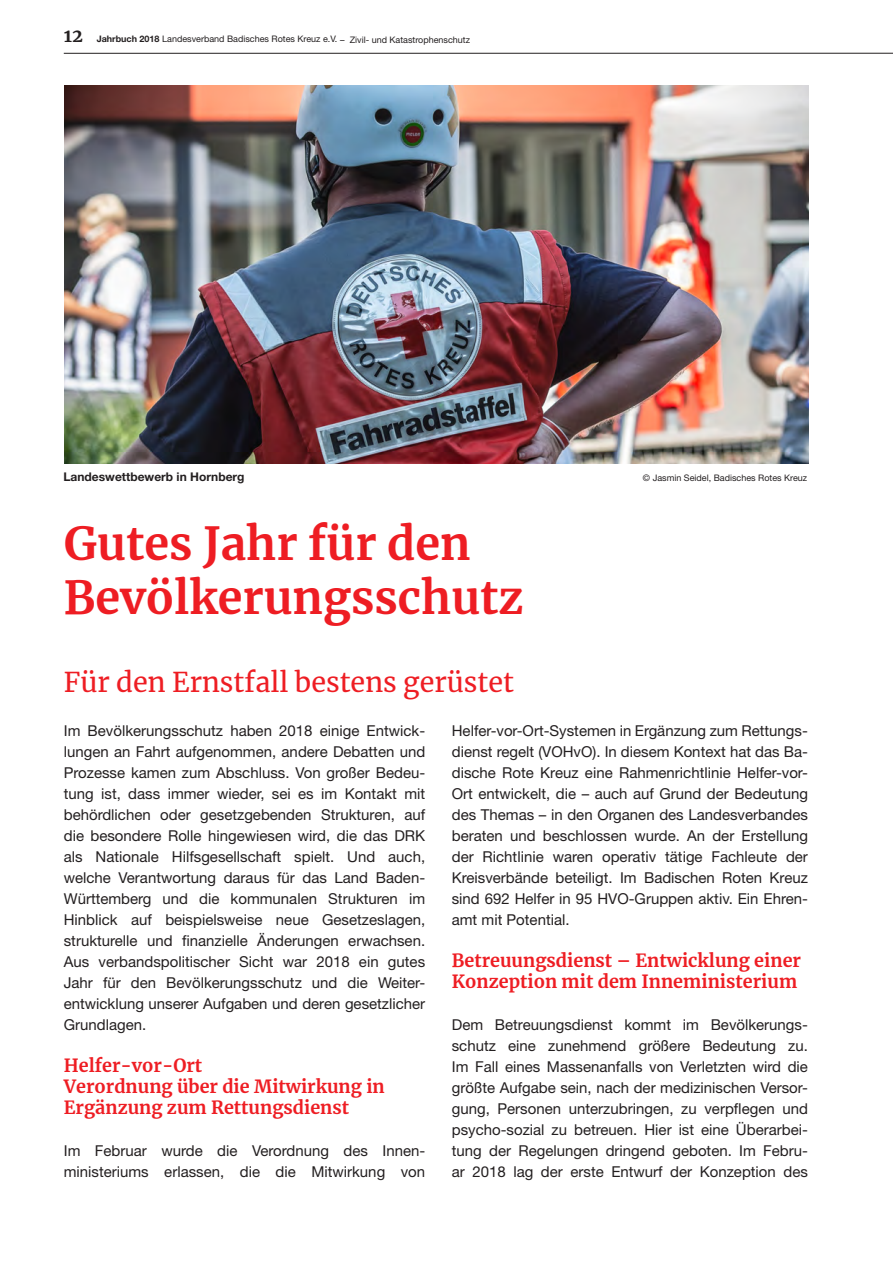
<style>
.page{position:relative;width:893px;height:1263px;background:#fff}
.page>*{position:absolute;margin:0;border:0;box-sizing:border-box;transform-origin:0 0}
.t1{font:700 45px/54px "Merriweather";color:#ee1d23}
.t2{font:27px "Merriweather";color:#ee1d23}
.t3{font:700 18px/21px "Merriweather";color:#ee1d23}
.t4{font:15px/21px "Helvetica Neue";color:#231f20;text-align:justify}
.t5{font:700 12px "Helvetica Neue";color:#231f20}
.t6{font:9px "Helvetica Neue";color:#231f20}
.s1{font-family:"Merriweather";font-weight:700;font-size:18px}
.s2{font-weight:700}
</style>
<div class="page">
<hr style="left:64px;top:53px;width:829px;height:1px;background:#231f20">
<img style="left:64px;top:85px;width:744px;height:378px">
<p class="t6" style="left:64px;top:34px;width:408px"><span class="s1">12</span> <span class="s2">Jahrbuch 2018</span> Landesverband Badisches Rotes Kreuz e.V. – Zivil- und Katastrophenschutz</p>
<p class="t5" style="left:64px;top:469px;width:183px">Landeswettbewerb in Hornberg</p>
<p class="t6" style="left:643px;top:472px;width:166px">© Jasmin Seidel, Badisches Rotes Kreuz</p>
<h1 class="t1" style="left:64px;top:515px;width:461px">Gutes Jahr für den<br>Bevölkerungsschutz</h1>
<h2 class="t2" style="left:64px;top:664px;width:452px">Für den Ernstfall bestens gerüstet</h2>
<p class="t4" style="left:64px;top:720px;width:363px">Im Bevölkerungsschutz haben 2018 einige Entwick&shy;lungen an Fahrt aufgenommen, andere Debatten und Prozesse kamen zum Abschluss. Von großer Bedeu&shy;tung ist, dass immer wieder, sei es im Kontakt mit behördlichen oder gesetzgebenden Strukturen, auf die besondere Rolle hingewiesen wird, die das DRK als Nationale Hilfsgesellschaft spielt. Und auch, welche Verantwortung daraus für das Land Baden-Württemberg und die kommunalen Strukturen im Hinblick auf beispielsweise neue Gesetzeslagen, strukturelle und finanzielle Änderungen erwachsen.<br>Aus verbandspolitischer Sicht war 2018 ein gutes Jahr für den Bevölkerungsschutz und die Weiter&shy;entwicklung unserer Aufgaben und deren gesetzlicher Grundlagen.</p>
<p class="t3" style="left:64px;top:1054px;width:323px">Helfer-vor-Ort<br>Verordnung über die Mitwirkung in<br>Ergänzung zum Rettungsdienst</p>
<p class="t4" style="left:64px;top:1140px;width:363px">Im Februar wurde die Verordnung des Innen&shy;ministeriums erlassen, die die Mitwirkung von</p>
<p class="t4" style="left:452px;top:720px;width:358px">Helfer-vor-Ort-Systemen in Ergänzung zum Rettungs&shy;dienst regelt (VOHvO). In diesem Kontext hat das Ba&shy;dische Rote Kreuz eine Rahmenrichtlinie Helfer-vor-Ort entwickelt, die – auch auf Grund der Bedeutung des Themas – in den Organen des Landesverbandes beraten und beschlossen wurde. An der Erstellung der Richtlinie waren operativ tätige Fachleute der Kreisverbände beteiligt. Im Badischen Roten Kreuz sind 692 Helfer in 95 HVO-Gruppen aktiv. Ein Ehren&shy;amt mit Potential.</p>
<p class="t3" style="left:452px;top:949px;width:351px">Betreuungsdienst – Entwicklung einer<br>Konzeption mit dem Inneministerium</p>
<p class="t4" style="left:452px;top:1014px;width:358px">Dem Betreuungsdienst kommt im Bevölkerungs&shy;schutz eine zunehmend größere Bedeutung zu.<br>Im Fall eines Massenanfalls von Verletzten wird die größte Aufgabe sein, nach der medizinischen Versor&shy;gung, Personen unterzubringen, zu verpflegen und psycho-sozial zu betreuen. Hier ist eine Überarbei&shy;tung der Regelungen dringend geboten. Im Febru&shy;ar 2018 lag der erste Entwurf der Konzeption des</p>
</div>
